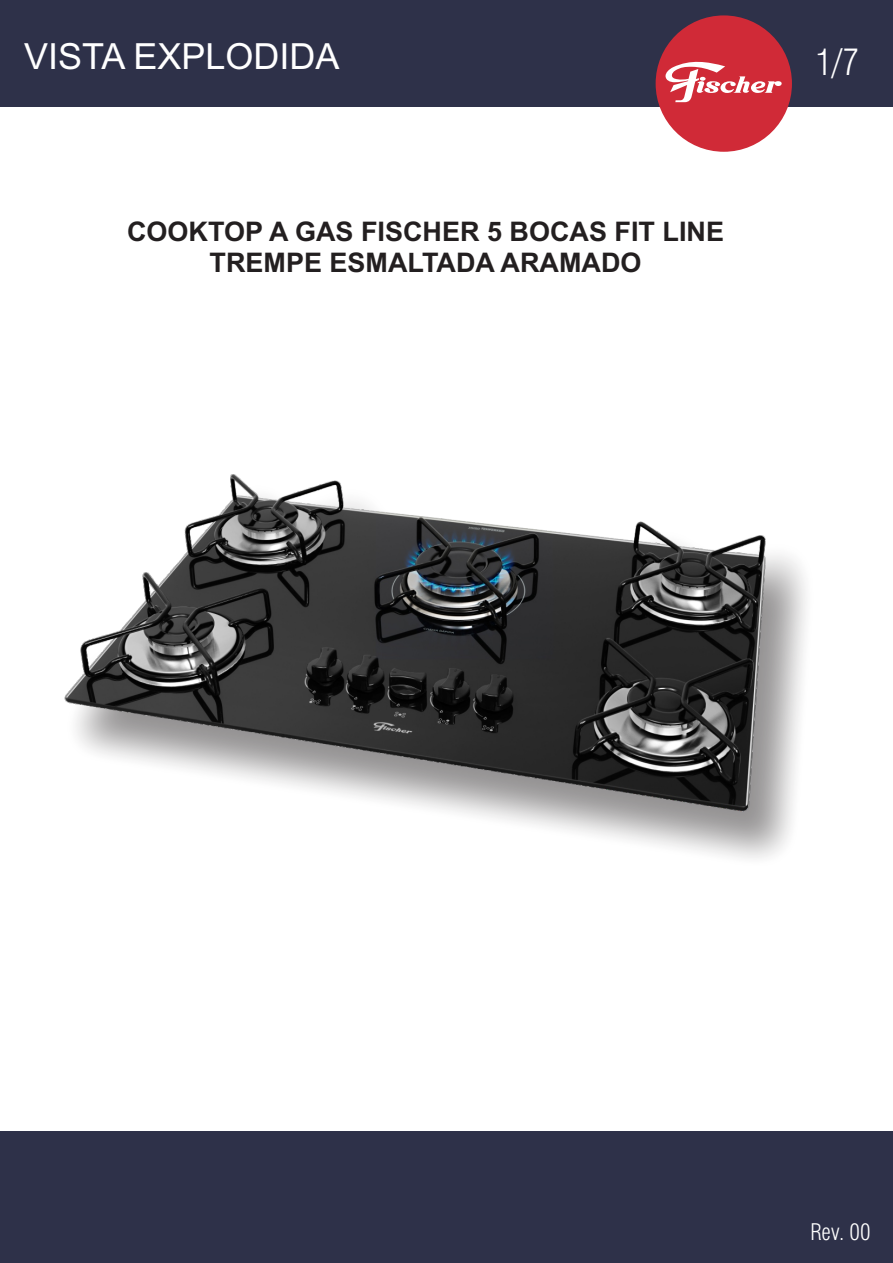
<style>
.page{position:relative;width:893px;height:1263px;background:#fff}
.page>*{position:absolute;margin:0;border:0;box-sizing:border-box;transform-origin:0 0}
.t1{font:36px "Arial";color:#fff}
.t2{font:300 condensed 36px "Swiss 721 BT";color:#fff}
.t3{font:700 27px/30.2px "Arial";color:#231f20;text-align:center}
.t4{font:300 condensed 22.5px "Swiss 721 BT";color:#fff}
</style>
<div class="page">
<div style="left:0;top:1131px;width:893px;height:132px;background:#2e3149"></div>
<div style="left:0;top:0;width:893px;height:106px;background:#2e3149"></div>
<div style="left:656px;top:15px;width:136px;height:137px;background:#d02a37;border-radius:50%"></div>
<svg style="left:665px;top:61px;width:117px;height:41px"></svg>
<div style="left:34px;top:454px;width:806px;height:439px;background:#231f20;opacity:.49"></div>
<img style="left:62px;top:473px;width:705px;height:338px">
<h1 class="t1" style="left:24px;top:43px;width:317px">VISTA EXPLODIDA</h1>
<h1 class="t2" style="left:815px;top:47px;width:45px">1/7</h1>
<p class="t3" style="left:127px;top:219px;width:599px">COOKTOP A GAS FISCHER 5 BOCAS FIT LINE<br>TREMPE ESMALTADA ARAMADO</p>
<p class="t4" style="left:811px;top:1223px;width:62px">Rev. 00</p>
</div>
